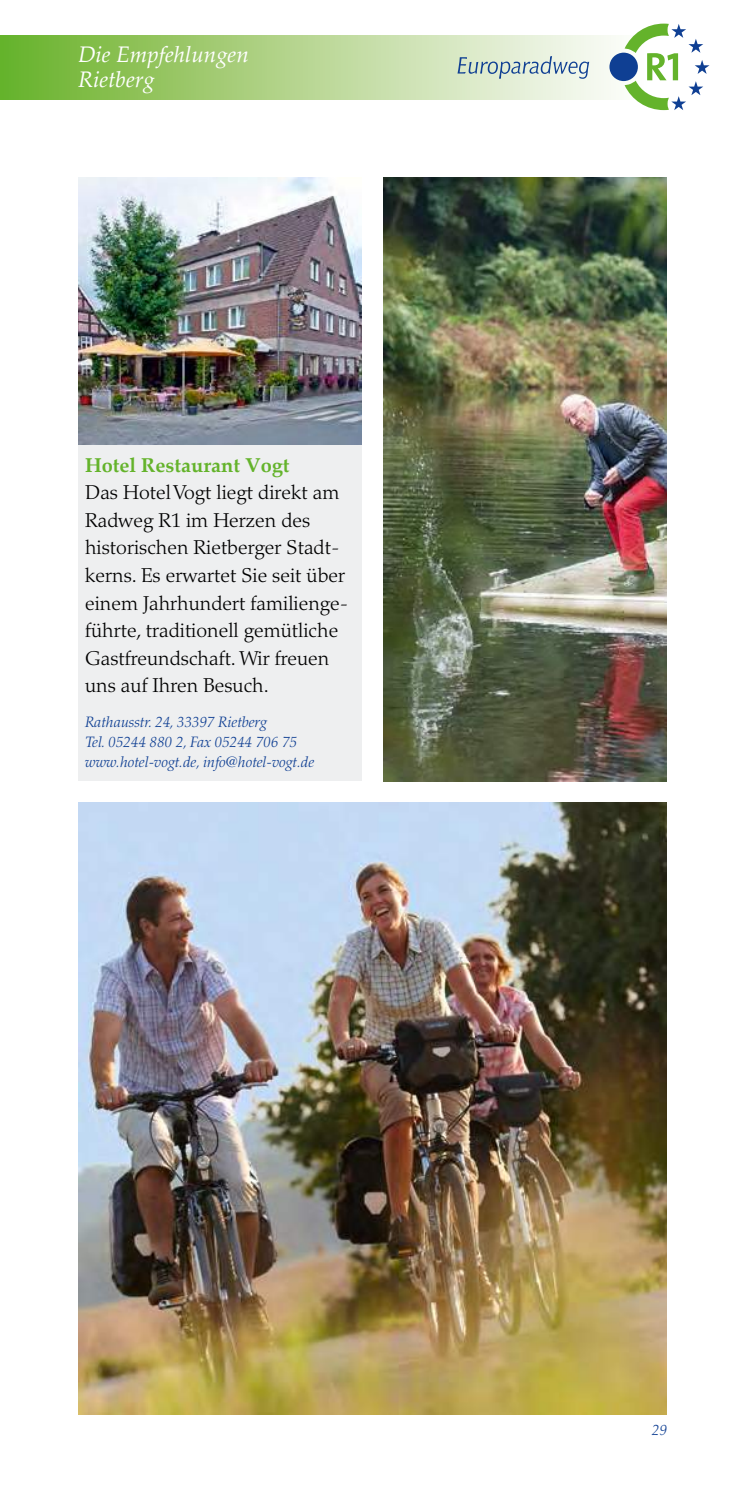
<style>
.page{position:relative;width:745px;height:1489px;background:#fff}
.page>*{position:absolute;margin:0;border:0;box-sizing:border-box;transform-origin:0 0}
.t1{font:italic 22.5px/25px "Palatino Linotype";color:#fff}
.t2{font:300 20px/27.5px "Palatino LT Pro";color:#000}
.t3{font:700 20px "Palatino Linotype";color:#64b32b}
.t4{font:italic 300 15px/20px "Palatino LT Pro";color:#0f3f93}
</style>
<div class="page">
<div style="left:1px;top:35px;width:645px;height:64px;background:linear-gradient(to right,#6db22b,#fff)"></div>
<svg style="left:457px;top:56px;width:132px;height:23px;background:#becfcc"></svg>
<div style="left:609px;top:53px;width:28px;height:28px;background:#0f3f93;border-radius:50%"></div>
<svg style="left:624px;top:24px;width:85px;height:86px"></svg>
<div style="left:78px;top:444px;width:283px;height:337px;background:#eeeff0"></div>
<img style="left:78px;top:177px;width:283px;height:267px">
<img style="left:78px;top:802px;width:588px;height:611px">
<img style="left:383px;top:177px;width:283px;height:604px">
<p class="t1" style="left:78px;top:41px;width:172px">Die Empfehlungen<br>Rietberg</p>
<p class="t3" style="left:85px;top:451px;width:206px">Hotel Restaurant Vogt</p>
<p class="t2" style="left:85px;top:479px;width:264px">Das Hotel Vogt liegt direkt am<br>Radweg R1 im Herzen des historischen Rietberger Stadt&shy;kerns. Es erwartet Sie seit über einem Jahrhundert familienge&shy;führte, traditionell gemütliche<br>Gastfreundschaft. Wir freuen uns auf Ihren Besuch.</p>
<p class="t4" style="left:85px;top:712px;width:230px">Rathausstr. 24, 33397 Rietberg<br>Tel. 05244 880 2, Fax 05244 706 75 www.hotel-vogt.de, info@hotel-vogt.de</p>
<p class="t4" style="left:651px;top:1419px;width:16px">29</p>
</div>
